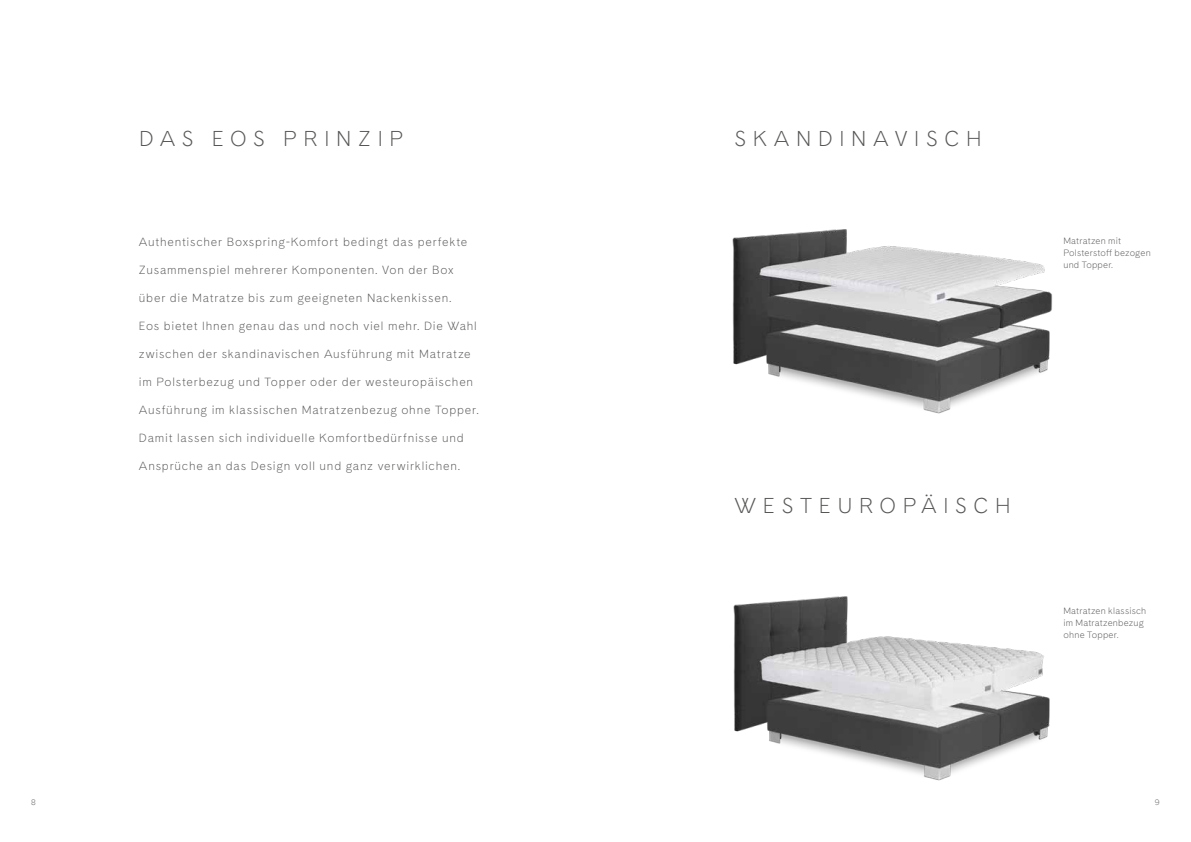
<style>
.page{position:relative;width:1191px;height:842px;background:#fff}
.page>*{position:absolute;margin:0;border:0;box-sizing:border-box;transform-origin:0 0}
.t1{font:300 20px "Cadiz";letter-spacing:.335em;color:#565655}
.t2{font:300 11px "Cadiz";letter-spacing:.07em;color:#565655}
.t3{font:300 8.5px/12px "Cadiz";letter-spacing:.02em;color:#565655}
.t4{font:300 7.5px "Cadiz";color:#565655}
</style>
<div class="page">
<img style="left:732px;top:229px;width:321px;height:185px">
<img style="left:733px;top:596px;width:317px;height:185px">
<h1 class="t1" style="left:139px;top:125px;width:265px">DAS EOS PRINZIP</h1>
<p class="t2" style="left:139px;top:234px;width:330px">Authentischer Boxspring-Komfort bedingt das perfekte</p>
<p class="t2" style="left:139px;top:262px;width:316px">Zusammenspiel mehrerer Komponenten. Von der Box</p>
<p class="t2" style="left:139px;top:290px;width:314px">über die Matratze bis zum geeigneten Nackenkissen.</p>
<p class="t2" style="left:139px;top:318px;width:339px">Eos bietet Ihnen genau das und noch viel mehr. Die Wahl</p>
<p class="t2" style="left:139px;top:346px;width:333px">zwischen der skandinavischen Ausführung mit Matratze</p>
<p class="t2" style="left:139px;top:374px;width:336px">im Polsterbezug und Topper oder der westeuropäischen</p>
<p class="t2" style="left:139px;top:402px;width:341px">Ausführung im klassischen Matratzenbezug ohne Topper.</p>
<p class="t2" style="left:139px;top:430px;width:326px">Damit lassen sich individuelle Komfortbedürfnisse und</p>
<p class="t2" style="left:139px;top:458px;width:323px">Ansprüche an das Design voll und ganz verwirklichen.</p>
<p class="t4" style="left:31px;top:797px;width:6px">8</p>
<h1 class="t1" style="left:734px;top:125px;width:248px">SKANDINAVISCH</h1>
<p class="t3" style="left:1063px;top:234px;width:89px">Matratzen mit<br>Polsterstoff bezogen und Topper.</p>
<h1 class="t1" style="left:734px;top:491px;width:278px">WESTEUROPÄISCH</h1>
<p class="t3" style="left:1063px;top:604px;width:84px">Matratzen klassisch im Matratzenbezug ohne Topper.</p>
<p class="t4" style="left:1154px;top:797px;width:6px">9</p>
</div>
